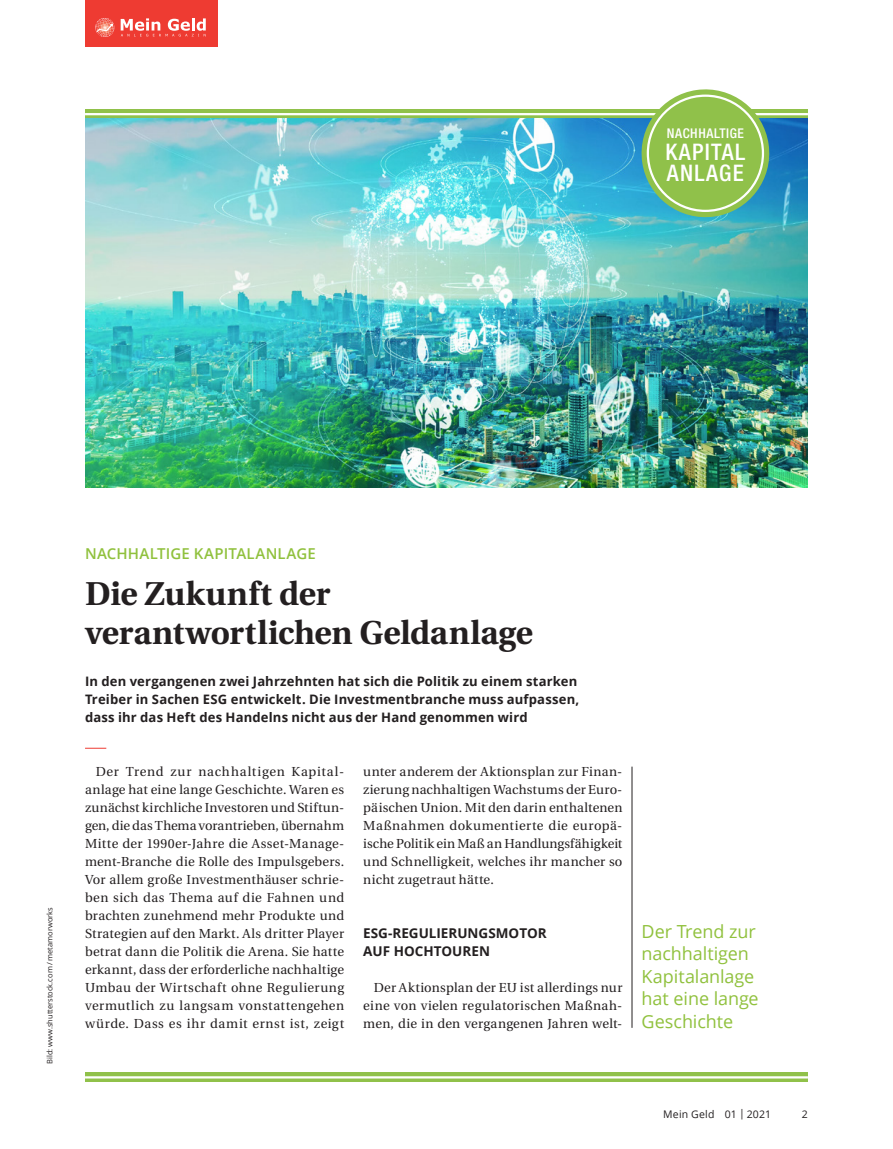
<style>
.page{position:relative;width:893px;height:1149px;background:#fff}
.page>*{position:absolute;margin:0;border:0;box-sizing:border-box;transform-origin:0 0}
.t1{font:700 33px/39px "Heuristica";letter-spacing:-.005em;color:#231f20}
.t2{font:500 condensed 22.8px/21.5px "Helvetica Neue";letter-spacing:.06em;color:#fff}
.t3{font:18px/22.5px "Open Sans";letter-spacing:-.005em;color:#90c13d}
.t4{font:600 15px "Open Sans";letter-spacing:.01em;color:#90c13d}
.t5{font:700 13.5px/18px "Open Sans";color:#231f20}
.t6{font:500 condensed 13.5px "Helvetica Neue";letter-spacing:.045em;color:#fff}
.t7{font:13.05px/18px "Heuristica";letter-spacing:.025em;color:#231f20;text-align:justify}
.t8{font:700 13.05px/18px "Open Sans";letter-spacing:.01em;color:#231f20}
.t9{font:10.5px "Open Sans";letter-spacing:.02em;color:#231f20}
.t10{font:7.5px "Open Sans";color:#231f20}
</style>
<div class="page">
<svg style="left:85px;top:1072px;width:723px;height:9px;background:#99c659"></svg>
<svg style="left:85px;top:110px;width:723px;height:9px;background:#89c164"></svg>
<hr style="left:85px;top:113px;width:723px;height:2px;background:#fff">
<hr style="left:85px;top:1075px;width:723px;height:3px;background:#fff">
<img style="left:85px;top:119px;width:723px;height:368px">
<div style="left:85px;top:0;width:132px;height:47px;background:#ee3b32"></div>
<svg style="left:95px;top:18px;width:111px;height:19px"></svg>
<svg style="left:637px;top:89px;width:136px;height:132px;background:#89c177"></svg>
<div style="left:647px;top:94px;width:117px;height:118px;border:2px solid #fff;border-radius:50%"></div>
<hr style="left:632px;top:766px;width:1px;height:261px;background:#231f20">
<svg style="left:85px;top:747px;width:21px;height:1px"></svg>
<p class="t6" style="left:667px;top:125px;width:79px">NACHHALTIGE</p>
<h2 class="t2" style="left:665px;top:140px;width:81px">KAPITAL<br>ANLAGE</h2>
<p class="t10" style="left:45px;top:1063px;width:158px;rotate:-90deg">Bild: www.shutterstock.com / metamorworks</p>
<p class="t4" style="left:85px;top:543px;width:232px">NACHHALTIGE KAPITALANLAGE</p>
<h1 class="t1" style="left:85px;top:572px;width:449px">Die Zukunft der verantwortlichen Geldanlage</h1>
<p class="t8" style="left:85px;top:671px;width:496px">In den vergangenen zwei Jahrzehnten hat sich die Politik zu einem starken<br>Treiber in Sachen ESG entwickelt. Die Investmentbranche muss aufpassen, dass ihr das Heft des Handelns nicht aus der Hand genommen wird</p>
<p class="t7" style="left:85px;top:762px;width:261px;text-indent:11px">Der Trend zur nachhaltigen Kapital&shy;anlage hat eine lange Geschichte. Waren es zunächst kirchliche Investoren und Stiftun&shy;gen, die das Thema vorantrieben, übernahm Mitte der 1990er-Jahre die Asset-Manage&shy;ment-Branche die Rolle des Impulsgebers.<br>Vor allem große Investmenthäuser schrie&shy;ben sich das Thema auf die Fahnen und brachten zunehmend mehr Produkte und Strategien auf den Markt. Als dritter Player betrat dann die Politik die Arena. Sie hatte erkannt, dass der erforderliche nachhaltige Umbau der Wirtschaft ohne Regulierung vermutlich zu langsam vonstattengehen würde. Dass es ihr damit ernst ist, zeigt</p>
<p class="t7" style="left:363px;top:762px;width:261px">unter anderem der Aktionsplan zur Finan&shy;zierung nachhaltigen Wachstums der Euro&shy;päischen Union. Mit den darin enthaltenen Maßnahmen dokumentierte die europä&shy;ische Politik ein Maß an Handlungsfähigkeit und Schnelligkeit, welches ihr mancher so nicht zugetraut hätte.</p>
<p class="t5" style="left:363px;top:923px;width:185px">ESG-REGULIERUNGSMOTOR<br>AUF HOCHTOUREN</p>
<p class="t7" style="left:363px;top:978px;width:261px;text-indent:11px">Der Aktionsplan der EU ist allerdings nur eine von vielen regulatorischen Maßnah&shy;men, die in den vergangenen Jahren welt-</p>
<h3 class="t3" style="left:642px;top:919px;width:119px">Der Trend zur nachhaltigen<br>Kapitalanlage hat eine lange<br>Geschichte</h3>
<p class="t9" style="left:663px;top:1106px;width:109px">Mein Geld 01 | 2021</p>
<p class="t9" style="left:802px;top:1106px;width:8px">2</p>
</div>
